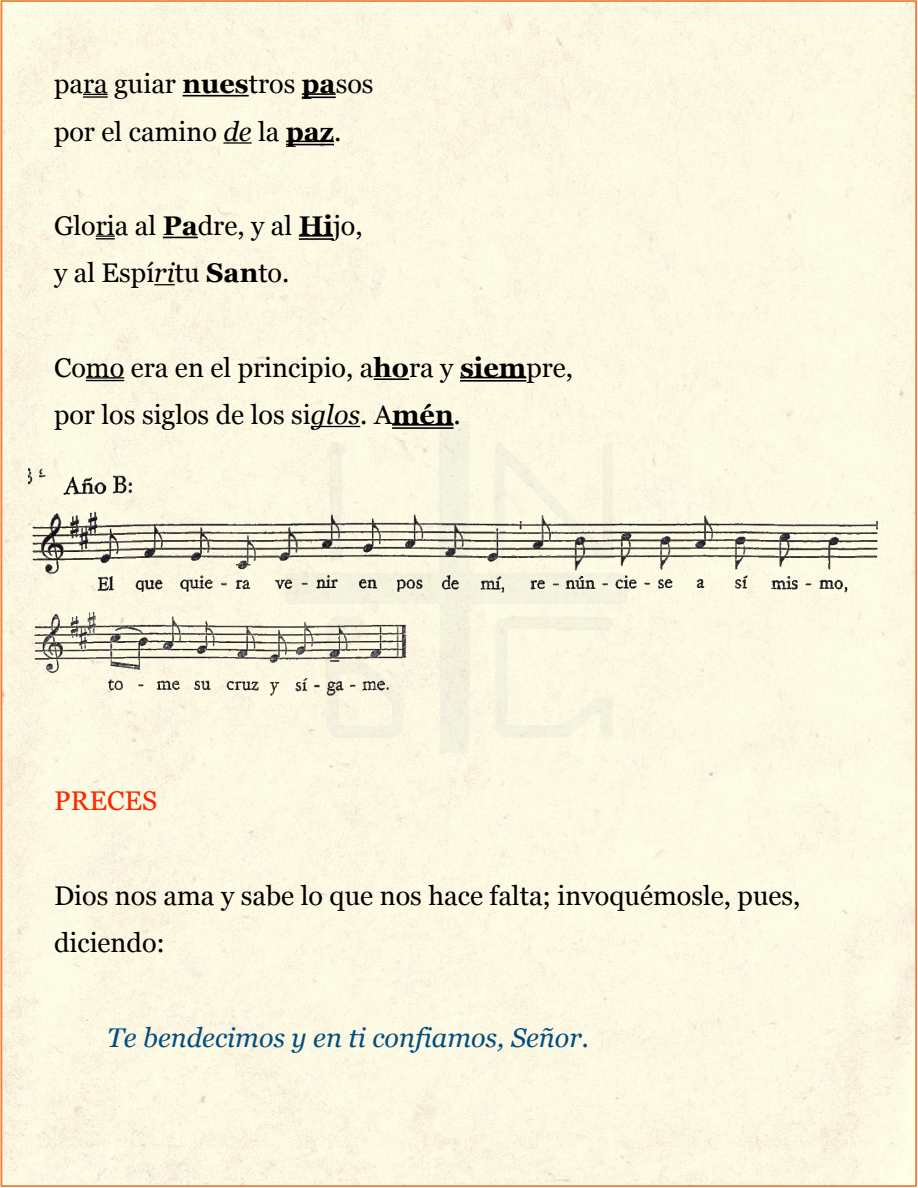
<style>
.page{position:relative;width:918px;height:1188px;background:#fff}
.page>*{position:absolute;margin:0;border:0;box-sizing:border-box;transform-origin:0 0}
.t1{font:27px/47.2px "Georgia";color:#000}
.t2{font:italic 27px "Georgia";color:#004d80}
.t3{font:27px "Georgia";color:#ff2600}
.s1{font-weight:700}
.s2{font-style:italic}
</style>
<div class="page">
<div style="left:4px;top:3px;width:910px;height:1181px;background:#fcf9e3"></div>
<img style="left:271px;top:416px;width:375px;height:355px">
<svg style="left:83px;top:94px;width:25px;height:1px"></svg>
<hr style="left:83px;top:96px;width:25px;height:2px;background:#000">
<hr style="left:183px;top:95px;width:66px;height:2px;background:#000">
<hr style="left:302px;top:93px;width:34px;height:2px;background:#000">
<hr style="left:302px;top:97px;width:34px;height:1px;background:#000">
<hr style="left:223px;top:142px;width:29px;height:2px;background:#000">
<hr style="left:286px;top:141px;width:48px;height:1px;background:#000">
<hr style="left:286px;top:144px;width:48px;height:1px;background:#000">
<svg style="left:96px;top:235px;width:19px;height:4px"></svg>
<hr style="left:163px;top:237px;width:35px;height:1px;background:#000">
<hr style="left:299px;top:235px;width:34px;height:2px;background:#000">
<hr style="left:299px;top:238px;width:34px;height:2px;background:#000">
<svg style="left:154px;top:284px;width:21px;height:1px"></svg>
<hr style="left:86px;top:377px;width:38px;height:2px;background:#000">
<hr style="left:86px;top:380px;width:38px;height:1px;background:#000">
<hr style="left:374px;top:378px;width:35px;height:2px;background:#000">
<hr style="left:460px;top:377px;width:66px;height:1px;background:#000">
<hr style="left:460px;top:380px;width:66px;height:2px;background:#000">
<hr style="left:311px;top:426px;width:49px;height:1px;background:#000">
<hr style="left:392px;top:424px;width:62px;height:2px;background:#000">
<hr style="left:392px;top:427px;width:62px;height:2px;background:#000">
<img style="left:28px;top:469px;width:862px;height:250px">
<p class="t1" style="left:54px;top:59px;width:321px">para guiar <span class="s1">nues</span>tros <span class="s1">pa</span>sos por el camino <span class="s2">de</span> la <span class="s1">paz</span>.</p>
<p class="t1" style="left:54px;top:201px;width:310px">Gloria al <span class="s1">Pa</span>dre, y al <span class="s1">Hi</span>jo, y al Espí<span class="s2">ri</span>tu <span class="s1">San</span>to.</p>
<p class="t1" style="left:54px;top:343px;width:521px">Como era en el principio, a<span class="s1">ho</span>ra y <span class="s1">siem</span>pre, por los siglos de los si<span class="s2">glos</span>. A<span class="s1">mén</span>.</p>
<p class="t3" style="left:54px;top:781px;width:105px">PRECES</p>
<p class="t1" style="left:54px;top:871px;width:748px">Dios nos ama y sabe lo que nos hace falta; invoquémosle, pues, diciendo:</p>
<p class="t2" style="left:107px;top:1018px;width:483px">Te bendecimos y en ti confiamos, Señor.</p>
</div>
